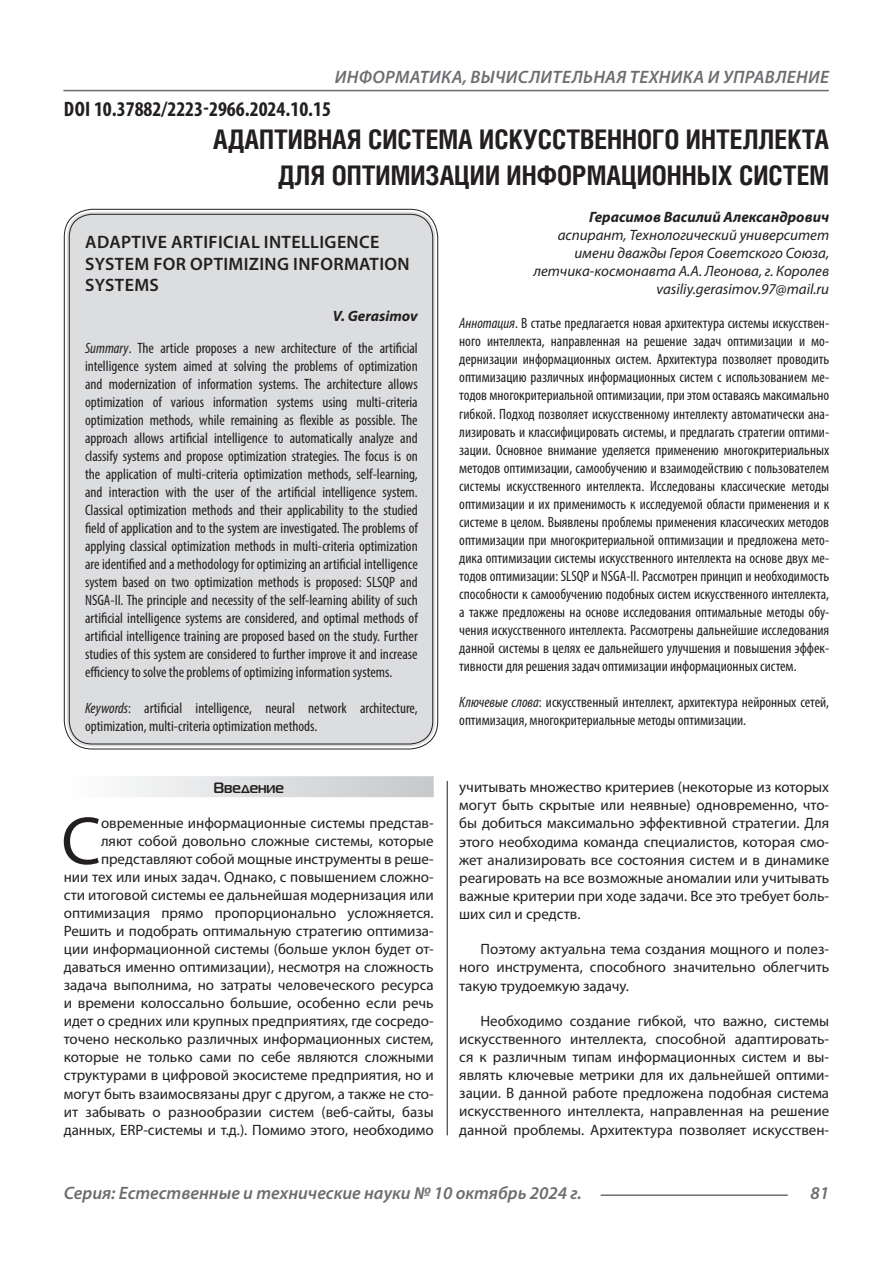
<style>
.page{position:relative;width:893px;height:1263px;background:#fff}
.page>*{position:absolute;margin:0;border:0;box-sizing:border-box;transform-origin:0 0}
.Статья_текст_первый{font:68.4px "Myriad Pro";color:#231f20}
.Статья_название{font:700 27px/36px "Helios Cond C";color:#231f20;text-align:right}
.ДОИ{font:700 condensed 21px "Myriad Pro";color:#231f20}
.t1{font:italic 600 18px "Myriad Pro";letter-spacing:.005em;color:#6c6d70}
.Статья_название_англ{font:600 18px/21.6px "Myriad Pro";letter-spacing:.02em;color:#231f20}
.Статья_аннотация_тек{font:condensed 15px/18px "Myriad Pro";color:#231f20;text-align:justify}
.Статья_аннотация_анг{font:condensed 15px/18px "Myriad Pro";color:#231f20;text-align:justify}
.Статья_текст_первый-2{font:15px/18px "Myriad Pro";color:#231f20;text-align:right}
.Статья_текст{font:15px/18.1px "Myriad Pro";color:#231f20;text-align:justify}
.Статья_автор_инфо{font:italic 15px/18px "Myriad Pro";color:#231f20;text-align:right}
.Статья_автор_инфо-2{font:italic 700 15px "Myriad Pro";color:#231f20}
.Статья_автор_англ{font:italic 700 15px "Myriad Pro";color:#231f20}
.Статья_подзаголовок{font:700 15px "Magistral C";color:#231f20}
.s1{font-style:italic}
</style>
<div class="page">
<hr style="left:447px;top:128px;width:1px;height:1007px;background:#231f20">
<hr style="left:63px;top:90px;width:766px;height:1px;background:#6c6d70">
<hr style="left:601px;top:1194px;width:187px;height:2px;background:#6c6d70">
<div style="left:443px;top:126px;width:10px;height:655px;background:#fff"></div>
<div style="left:67px;top:212px;width:368px;height:534px;background:#dcdddf;border-radius:26px"></div>
<div style="left:64px;top:776px;width:370px;height:21px;background:linear-gradient(to right,#fefeff,#c6c8ca)"></div>
<p class="t1" style="left:335px;top:66px;width:496px">ИНФОРМАТИКА, ВЫЧИСЛИТЕЛЬНАЯ ТЕХНИКА И УПРАВЛЕНИЕ</p>
<p class="ДОИ" style="left:64px;top:96px;width:269px">DOI 10.37882/2223-2966.2024.10.15</p>
<p class="Статья_название" style="left:213px;top:121px;width:617px">АДАПТИВНАЯ СИСТЕМА ИСКУССТВЕННОГО ИНТЕЛЛЕКТА<br>ДЛЯ ОПТИМИЗАЦИИ ИНФОРМАЦИОННЫХ СИСТЕМ</p>
<p class="Статья_автор_инфо-2" style="left:589px;top:207px;width:242px">Герасимов Василий Александрович</p>
<p class="Статья_автор_инфо" style="left:533px;top:226px;width:297px">аспирант, Технологический университет имени дважды Героя Советского Союза, летчика-космонавта А.А. Леонова, г. Королев</p>
<p class="Статья_автор_инфо" style="left:656px;top:280px;width:174px">vasiliy.gerasimov.97@mail.ru</p>
<p class="Статья_аннотация_тек" style="left:459px;top:314px;width:371px"><span class="s1">Аннотация</span>. В статье предлагается новая архитектура системы искусствен&shy;ного интеллекта, направленная на решение задач оптимизации и мо&shy;дернизации информационных систем. Архитектура позволяет проводить оптимизацию различных информационных систем с использованием ме&shy;тодов многокритериальной оптимизации, при этом оставаясь максимально гибкой. Подход позволяет искусственному интеллекту автоматически ана&shy;лизировать и классифицировать системы, и предлагать стратегии оптими&shy;зации. Основное внимание уделяется применению многокритериальных методов оптимизации, самообучению и взаимодействию с пользователем системы искусственного интеллекта. Исследованы классические методы оптимизации и их применимость к исследуемой области применения и к системе в целом. Выявлены проблемы применения классических методов оптимизации при многокритериальной оптимизации и предложена мето&shy;дика оптимизации системы искусственного интеллекта на основе двух ме&shy;тодов оптимизации: SLSQP и NSGA-II. Рассмотрен принцип и необходимость способности к самообучению подобных систем искусственного интеллекта, а также предложены на основе исследования оптимальные методы обу&shy;чения искусственного интеллекта. Рассмотрены дальнейшие исследования данной системы в целях ее дальнейшего улучшения и повышения эффек&shy;тивности для решения задач оптимизации информационных систем.</p>
<p class="Статья_аннотация_тек" style="left:459px;top:692px;width:371px"><span class="s1">Ключевые слова</span>: искусственный интеллект, архитектура нейронных сетей, оптимизация, многокритериальные методы оптимизации.</p>
<p class="Статья_название_англ" style="left:85px;top:231px;width:326px">ADAPTIVE ARTIFICIAL INTELLIGENCE<br>SYSTEM FOR OPTIMIZING INFORMATION<br>SYSTEMS</p>
<p class="Статья_автор_англ" style="left:333px;top:306px;width:86px">V. Gerasimov</p>
<p class="Статья_аннотация_анг" style="left:85px;top:339px;width:334px"><span class="s1">Summary</span>. The article proposes a new architecture of the artificial intelligence system aimed at solving the problems of optimization and modernization of information systems. The architecture allows optimization of various information systems using multi-criteria optimization methods, while remaining as flexible as possible. The approach allows artificial intelligence to automatically analyze and classify systems and propose optimization strategies. The focus is on the application of multi-criteria optimization methods, self-learning, and interaction with the user of the artificial intelligence system.<br>Classical optimization methods and their applicability to the studied field of application and to the system are investigated. The problems of applying classical optimization methods in multi-criteria optimization are identified and a methodology for optimizing an artificial intelligence system based on two optimization methods is proposed: SLSQP and NSGA-II. The principle and necessity of the self-learning ability of such artificial intelligence systems are considered, and optimal methods of artificial intelligence training are proposed based on the study. Further studies of this system are considered to further improve it and increase efficiency to solve the problems of optimizing information systems.</p>
<p class="Статья_аннотация_анг" style="left:85px;top:699px;width:334px"><span class="s1">Keywords</span>: artificial intelligence, neural network architecture, optimization, multi-criteria optimization methods.</p>
<p class="Статья_подзаголовок" style="left:213px;top:779px;width:72px">Введение</p>
<p class="Статья_текст_первый" style="left:61px;top:799px;width:41px">С</p>
<p class="Статья_текст_первый-2" style="left:64px;top:814px;width:371px">овременные информационные системы представ-<br>ляют собой довольно сложные системы, которые представляют собой мощные инструменты в реше-<br>нии тех или иных задач. Однако, с повышением сложно&shy;сти итоговой системы ее дальнейшая модернизация или оптимизация прямо пропорционально усложняется.<br>Решить и подобрать оптимальную стратегию оптимиза&shy;ции информационной системы (больше уклон будет от&shy;даваться именно оптимизации), несмотря на сложность задача выполнима, но затраты человеческого ресурса и времени колоссально большие, особенно если речь идет о средних или крупных предприятиях, где сосредо&shy;точено несколько различных информационных систем, которые не только сами по себе являются сложными структурами в цифровой экосистеме предприятия, но и могут быть взаимосвязаны друг с другом, а также не сто&shy;ит забывать о разнообразии систем (веб-сайты, базы данных, ERP-системы и т.д.). Помимо этого, необходимо</p>
<p class="Статья_текст_первый-2" style="left:459px;top:778px;width:371px;text-align:justify">учитывать множество критериев (некоторые из которых могут быть скрытые или неявные) одновременно, что&shy;бы добиться максимально эффективной стратегии. Для этого необходима команда специалистов, которая смо&shy;жет анализировать все состояния систем и в динамике реагировать на все возможные аномалии или учитывать важные критерии при ходе задачи. Все это требует боль&shy;ших сил и средств.</p>
<p class="Статья_текст" style="left:459px;top:940px;width:371px;text-indent:21px">Поэтому актуальна тема создания мощного и полез&shy;ного инструмента, способного значительно облегчить такую трудоемкую задачу.</p>
<p class="Статья_текст" style="left:459px;top:1011px;width:371px;text-indent:21px">Необходимо создание гибкой, что важно, системы искусственного интеллекта, способной адаптировать&shy;ся к различным типам информационных систем и вы&shy;являть ключевые метрики для их дальнейшей оптими&shy;зации. В данной работе предложена подобная система искусственного интеллекта, направленная на решение данной проблемы. Архитектура позволяет искусствен-</p>
<p class="t1" style="left:64px;top:1182px;width:520px">Серия: Естественные и технические науки № 10 октябрь 2024 г.</p>
<p class="t1" style="left:810px;top:1182px;width:20px">81</p>
</div>
